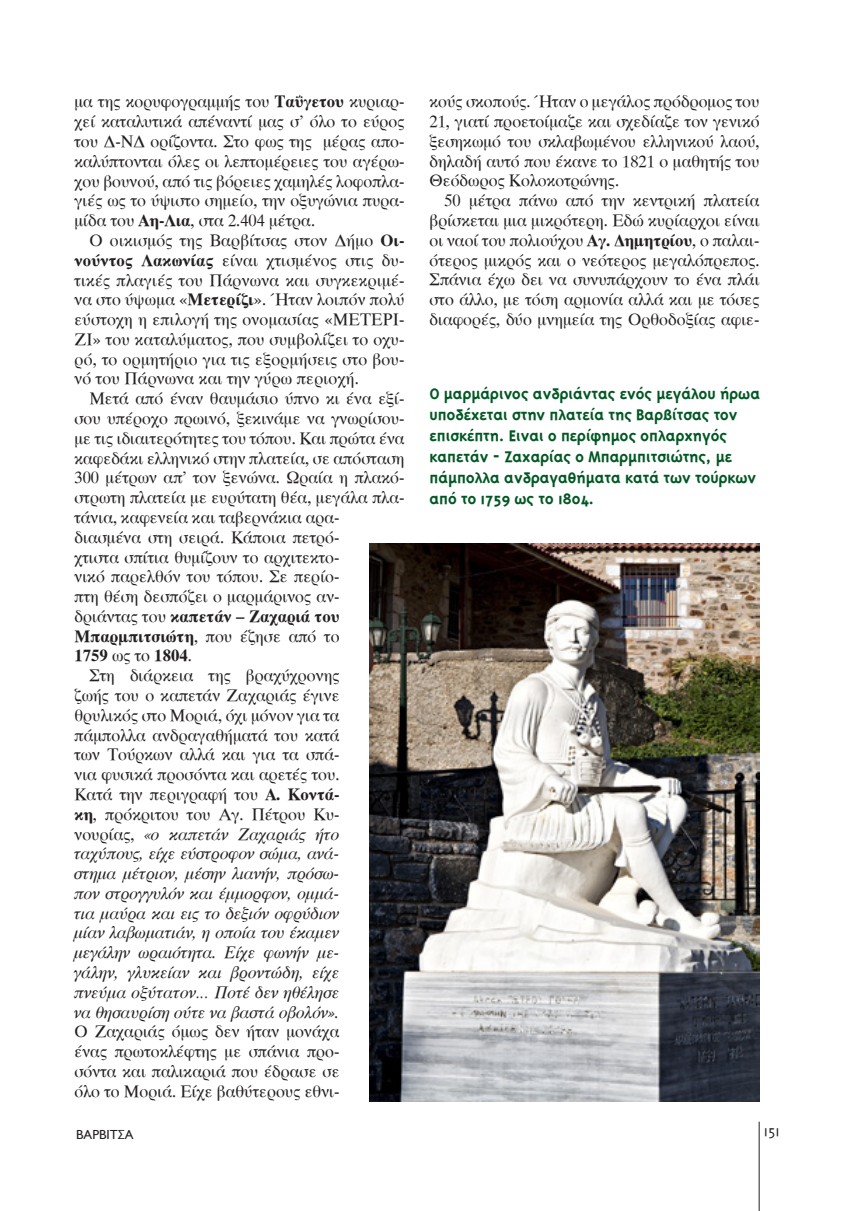
<style>
.page{position:relative;width:854px;height:1211px;background:#fff}
.page>*{position:absolute;margin:0;border:0;box-sizing:border-box;transform-origin:0 0}
.t1{font:700 17.5px/21px "Triplex";color:#005723}
.t2{font:17.15px/19.8px "UB Times";color:#231f20;text-align:justify}
.t3{font:17.15px/19.8px "UB Times Italic";color:#231f20;text-align:justify}
.t4{font:17.15px "UB Times Bold";color:#231f20}
.t5{font:300 16.62px "Triplex Greek";color:#231f20}
.t6{font:13.12px "CF Jeckyl";color:#231f20}
.s1{font-family:"UB Times Bold"}
.s2{font-family:"UB Times"}
</style>
<div class="page">
<hr style="left:758px;top:1121px;width:1px;height:89px;background:#231f20">
<img style="left:369px;top:543px;width:390px;height:558px">
<p class="t2" style="left:74px;top:92px;width:331px">μα της κορυφογραμμής του <span class="s1">Ταΰγετου</span> κυριαρ&shy;χεί καταλυτικά απέναντί μας σ’ όλο το εύρος του Δ-ΝΔ ορίζοντα. Στο φως της μέρας απο&shy;καλύπτονται όλες οι λεπτομέρειες του αγέρω&shy;χου βουνού, από τις βόρειες χαμηλές λοφοπλα&shy;γιές ως το ύψιστο σημείο, την οξυγώνια πυρα&shy;μίδα του <span class="s1">Αη-Λια</span>, στα 2.404 μέτρα.</p>
<p class="t2" style="left:74px;top:231px;width:331px;text-indent:15px">Ο οικισμός της Βαρβίτσας στον Δήμο <span class="s1">Οι&shy;νούντος Λακωνίας</span> είναι χτισμένος στις δυ&shy;τικές πλαγιές του Πάρνωνα και συγκεκριμέ&shy;να στο ύψωμα «<span class="s1">Μετερίζι</span>». Ήταν λοιπόν πολύ εύστοχη η επιλογή της ονομασίας «ΜΕΤΕΡΙ-ΖΙ» του καταλύματος, που συμβολίζει το οχυ&shy;ρό, το ορμητήριο για τις εξορμήσεις στο βου&shy;νό του Πάρνωνα και την γύρω περιοχή.</p>
<p class="t2" style="left:74px;top:389px;width:331px;text-align:left;text-indent:15px">Μετά από έναν θαυμάσιο ύπνο κι ένα εξί&shy;σου υπέροχο πρωινό, ξεκινάμε να γνωρίσου&shy;με τις ιδιαιτερότητες του τόπου. Και πρώτα ένα καφεδάκι ελληνικό στην πλατεία, σε απόσταση 300 μέτρων απ’ τον ξενώνα. Ωραία η πλακό&shy;στρωτη πλατεία με ευρύτατη θέα, μεγάλα πλα&shy;τάνια, καφενεία και ταβερνάκια αρα&shy;διασμένα στη σειρά. Κάποια πετρό-<br>χτιστα σπίτια θυμίζουν το αρχιτεκτο-<br>νικό παρελθόν του τόπου. Σε περίο-<br>πτη θέση δεσπόζει ο μαρμάρινος αν-</p>
<p class="t4" style="left:74px;top:607px;width:266px"><span class="s2">δριάντας του</span> καπετάν – Ζαχαριά του</p>
<p class="t2" style="left:74px;top:626px;width:266px"><span class="s1">Μπαρμπιτσιώτη</span>, που έζησε από το</p>
<p class="t4" style="left:74px;top:646px;width:119px">1759 <span class="s2">ως το</span> 1804<span class="s2">.</span></p>
<p class="t2" style="left:74px;top:666px;width:266px;text-indent:15px">Στη διάρκεια της βραχύχρονης ζωής του ο καπετάν Ζαχαριάς έγινε θρυλικός στο Μοριά, όχι μόνον για τα πάμπολλα ανδραγαθήματά του κατά των Τούρκων αλλά και για τα σπά&shy;νια φυσικά προσόντα και αρετές του.<br>Κατά την περιγραφή του <span class="s1">Α. Κοντά&shy;κη</span>, πρόκριτου του Αγ. Πέτρου Κυ-</p>
<p class="t3" style="left:74px;top:824px;width:266px"><span class="s2">νουρίας,</span> «ο καπετάν Ζαχαριάς ήτο ταχύπους, είχε εύστροφον σώμα, ανά&shy;στημα μέτριον, μέσην λιανήν, πρόσω&shy;πον στρογγυλόν και έμμορφον, ομμά&shy;τια μαύρα και εις το δεξιόν οφρύδιον μίαν λαβωματιάν, η οποία του έκαμεν μεγάλην ωραιότητα. Είχε φωνήν με&shy;γάλην, γλυκείαν και βροντώδη, είχε πνεύμα οξύτατον… Ποτέ δεν ηθέλησε να θησαυρίση ούτε να βαστά οβολόν».</p>
<p class="t2" style="left:74px;top:1022px;width:266px">Ο Ζαχαριάς όμως δεν ήταν μονάχα ένας πρωτοκλέφτης με σπάνια προ&shy;σόντα και παλικαριά που έδρασε σε όλο το Μοριά. Είχε βαθύτερους εθνι-</p>
<p class="t2" style="left:429px;top:92px;width:331px">κούς σκοπούς. Ήταν ο μεγάλος πρόδρομος του 21, γιατί προετοίμαζε και σχεδίαζε τον γενικό ξεσηκωμό του σκλαβωμένου ελληνικού λαού, δηλαδή αυτό που έκανε το 1821 ο μαθητής του Θεόδωρος Κολοκοτρώνης.</p>
<p class="t2" style="left:429px;top:191px;width:331px;text-indent:15px">50 μέτρα πάνω από την κεντρική πλατεία βρίσκεται μια μικρότερη. Εδώ κυρίαρχοι είναι οι ναοί του πολιούχου <span class="s1">Αγ. Δημητρίου</span>, ο παλαι&shy;ότερος μικρός και ο νεότερος μεγαλόπρεπος.<br>Σπάνια έχω δει να συνυπάρχουν το ένα πλάι στο άλλο, με τόση αρμονία αλλά και με τόσες διαφορές, δύο μνημεία της Ορθοδοξίας αφιε-</p>
<p class="t1" style="left:429px;top:384px;width:332px">Ο μαρμάρινος ανδριάντας ενός μεγάλου ήρωα υποδέχεται στην πλατεία της Βαρβίτσας τον επισκέπτη. Ειναι ο περίφημος οπλαρχηγός καπετάν - Ζαχαρίας ο Μπαρμπιτσιώτης, με πάμπολλα ανδραγαθήματα κατά των τούρκων από το 1759 ως το 1804.</p>
<p class="t6" style="left:76px;top:1125px;width:59px">ΒΑΡΒΙΤΣΑ</p>
<p class="t5" style="left:763px;top:1123px;width:17px">151</p>
</div>
